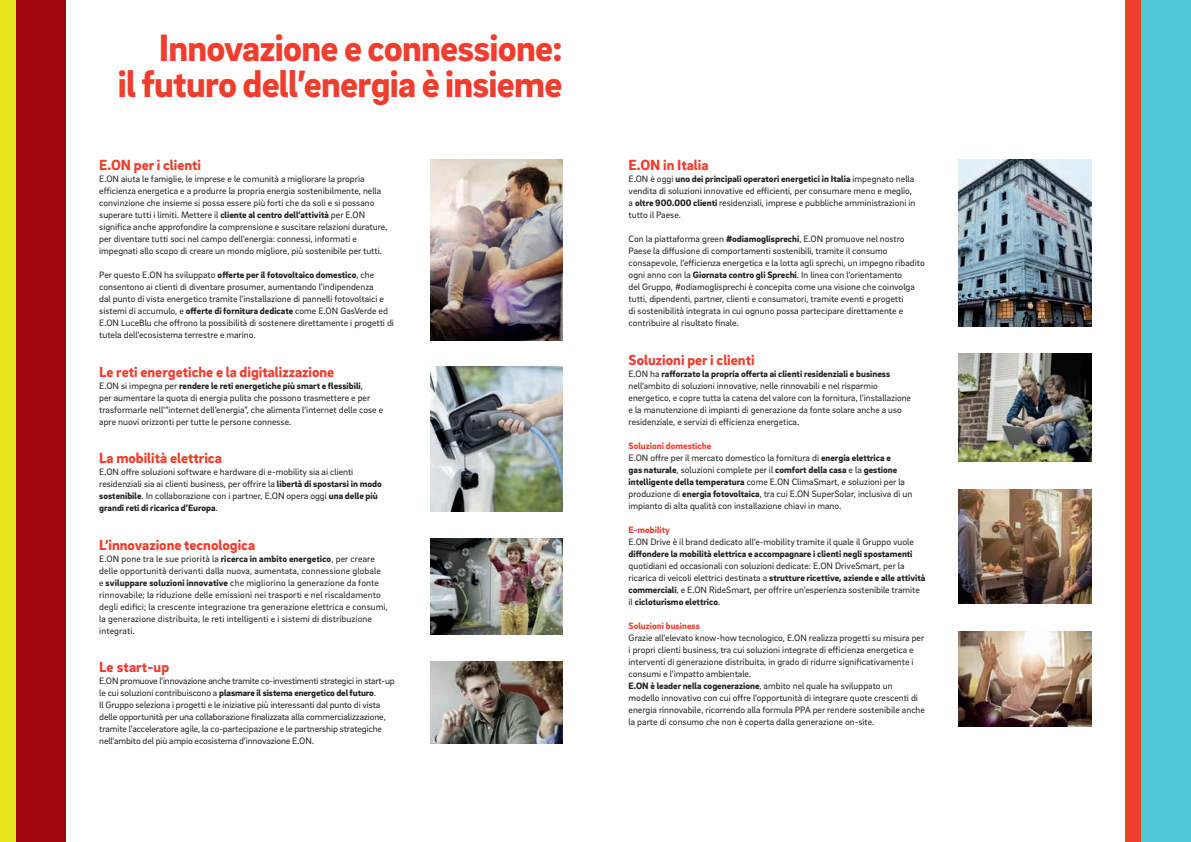
<style>
.page{position:relative;width:1191px;height:842px;background:#fff}
.page>*{position:absolute;margin:0;border:0;box-sizing:border-box;transform-origin:0 0}
.t1{font:900 39px/36px "Brix Sans";letter-spacing:-.02em;color:#ef3e2e;text-align:right}
.t2{font:900 15px "Brix Sans";color:#ef3e2e}
.t3{font:9.5px/12px "Brix Sans";color:#231f20}
.t4{font:900 9.5px "Brix Sans";color:#231f20}
.t5{font:900 9.5px "Brix Sans";color:#ef3e2e}
.s1{font-weight:900}
.s2{font-weight:900;color:#ef3e2e}
</style>
<div class="page">
<div style="left:0;top:0;width:16px;height:842px;background:#e2e318"></div>
<div style="left:16px;top:0;width:50px;height:842px;background:#9d070d"></div>
<img style="left:958px;top:353px;width:133px;height:109px">
<img style="left:958px;top:631px;width:133px;height:95px">
<div style="left:1124px;top:0;width:17px;height:842px;background:#ef3e2e"></div>
<div style="left:1141px;top:0;width:50px;height:842px;background:#51c6d8"></div>
<img style="left:958px;top:489px;width:133px;height:115px">
<img style="left:958px;top:160px;width:133px;height:166px">
<img style="left:430px;top:539px;width:132px;height:95px">
<img style="left:430px;top:661px;width:132px;height:83px">
<img style="left:430px;top:366px;width:132px;height:145px">
<img style="left:430px;top:160px;width:132px;height:180px">
<h1 class="t1" style="left:118px;top:28px;width:446px">Innovazione e connessione:<br>il futuro dell’energia è insieme</h1>
<h2 class="t2" style="left:99px;top:155px;width:103px">E.ON per i clienti</h2>
<p class="t3" style="left:99px;top:173px;width:290px">E.ON aiuta le famiglie, le imprese e le comunità a migliorare la propria efficienza energetica e a produrre la propria energia sostenibilmente, nella convinzione che insieme si possa essere più forti che da soli e si possano superare tutti i limiti. Mettere il <span class="s1">cliente al centro dell’attività</span> per E.ON significa anche approfondire la comprensione e suscitare relazioni durature, per diventare tutti soci nel campo dell‘energia: connessi, informati e impegnati allo scopo di creare un mondo migliore, più sostenibile per tutti.</p>
<p class="t3" style="left:99px;top:269px;width:296px">Per questo E.ON ha sviluppato <span class="s1">offerte per il fotovoltaico domestico</span>, che consentono ai clienti di diventare prosumer, aumentando l’indipendenza<br>dal punto di vista energetico tramite l’installazione di pannelli fotovoltaici e sistemi di accumulo, e <span class="s1">offerte di fornitura dedicate</span> come E.ON GasVerde ed E.ON LuceBlu che offrono la possibilità di sostenere direttamente i progetti di tutela dell’ecosistema terrestre e marino.</p>
<h2 class="t2" style="left:99px;top:362px;width:237px">Le reti energetiche e la digitalizzazione</h2>
<p class="t3" style="left:99px;top:379px;width:285px">E.ON si impegna per <span class="s1">rendere le reti energetiche più smart e flessibili</span>,<br>per aumentare la quota di energia pulita che possono trasmettere e per trasformarle nell’“internet dell’energia”, che alimenta l‘internet delle cose e apre nuovi orizzonti per tutte le persone connesse.</p>
<h2 class="t2" style="left:99px;top:448px;width:124px">La mobilità elettrica</h2>
<p class="t3" style="left:99px;top:466px;width:284px">E.ON offre soluzioni software e hardware di e-mobility sia ai clienti residenziali sia ai clienti business, per offrire la <span class="s1">libertà di spostarsi in modo sostenibile</span>. In collaborazione con i partner, E.ON opera oggi <span class="s1">una delle più grandi reti di ricarica d’Europa</span>.</p>
<h2 class="t2" style="left:99px;top:535px;width:157px">L’innovazione tecnologica</h2>
<p class="t3" style="left:99px;top:552px;width:290px">E.ON pone tra le sue priorità la <span class="s1">ricerca in ambito energetico</span>, per creare delle opportunità derivanti dalla nuova, aumentata, connessione globale<br>e <span class="s1">sviluppare soluzioni innovative</span> che migliorino la generazione da fonte rinnovabile; la riduzione delle emissioni nei trasporti e nel riscaldamento degli edifici; la crescente integrazione tra generazione elettrica e consumi, la generazione distribuita, le reti intelligenti e i sistemi di distribuzione integrati.</p>
<h2 class="t2" style="left:99px;top:657px;width:72px">Le start-up</h2>
<p class="t3" style="left:99px;top:674px;width:297px">E.ON promuove l’innovazione anche tramite co-investimenti strategici in start-up le cui soluzioni contribuiscono a <span class="s1">plasmare il sistema energetico del futuro</span>.<br>Il Gruppo seleziona i progetti e le iniziative più interessanti dal punto di vista delle opportunità per una collaborazione finalizzata alla commercializzazione, tramite l’acceleratore agile, la co-partecipazione e le partnership strategiche nell’ambito del più ampio ecosistema d’innovazione E.ON.</p>
<h2 class="t2" style="left:628px;top:155px;width:81px">E.ON in Italia</h2>
<p class="t3" style="left:628px;top:173px;width:288px">E.ON è oggi <span class="s1">uno dei principali operatori energetici in Italia</span> impegnato nella vendita di soluzioni innovative ed efficienti, per consumare meno e meglio, a <span class="s1">oltre 900.000 clienti</span> residenziali, imprese e pubbliche amministrazioni in tutto il Paese.</p>
<p class="t3" style="left:628px;top:233px;width:298px">Con la piattaforma green <span class="s1">#odiamoglisprechi</span>, E.ON promuove nel nostro Paese la diffusione di comportamenti sostenibili, tramite il consumo consapevole, l’efficienza energetica e la lotta agli sprechi, un impegno ribadito ogni anno con la <span class="s1">Giornata contro gli Sprechi</span>. In linea con l’orientamento<br>del Gruppo, #odiamoglisprechi è concepita come una visione che coinvolga tutti, dipendenti, partner, clienti e consumatori, tramite eventi e progetti<br>di sostenibilità integrata in cui ognuno possa partecipare direttamente e contribuire al risultato finale.</p>
<h2 class="t2" style="left:628px;top:350px;width:128px">Soluzioni per i clienti</h2>
<p class="t3" style="left:628px;top:367px;width:284px">E.ON ha <span class="s1">rafforzato la propria offerta ai clienti residenziali e business </span>nell’ambito di soluzioni innovative, nelle rinnovabili e nel risparmio energetico, e copre tutta la catena del valore con la fornitura, l’installazione e la manutenzione di impianti di generazione da fonte solare anche a uso residenziale, e servizi di efficienza energetica.</p>
<p class="t3" style="left:628px;top:439px;width:285px"><span class="s2">Soluzioni domestiche<br></span>E.ON offre per il mercato domestico la fornitura di <span class="s1">energia elettrica e<br>gas naturale</span>, soluzioni complete per il <span class="s1">comfort della casa</span> e la <span class="s1">gestione intelligente della temperatura</span> come E.ON ClimaSmart, e soluzioni per la produzione di <span class="s1">energia fotovoltaica</span>, tra cui E.ON SuperSolar, inclusiva di un impianto di alta qualità con installazione chiavi in mano.</p>
<p class="t5" style="left:628px;top:523px;width:43px">E-mobility</p>
<p class="t3" style="left:628px;top:535px;width:287px">E.ON Drive è il brand dedicato all’e-mobility tramite il quale il Gruppo vuole</p>
<p class="t4" style="left:628px;top:547px;width:285px">diffondere la mobilità elettrica e accompagnare i clienti negli spostamenti</p>
<p class="t3" style="left:628px;top:559px;width:298px">quotidiani ed occasionali con soluzioni dedicate: E.ON DriveSmart, per la ricarica di veicoli elettrici destinata a <span class="s1">strutture ricettive, aziende e alle attività commerciali</span>, e E.ON RideSmart, per offrire un’esperienza sostenibile tramite il <span class="s1">cicloturismo elettrico</span>.</p>
<p class="t5" style="left:628px;top:619px;width:73px">Soluzioni business</p>
<p class="t3" style="left:628px;top:631px;width:298px">Grazie all’elevato know-how tecnologico, E.ON realizza progetti su misura per i propri clienti business, tra cui soluzioni integrate di efficienza energetica e interventi di generazione distribuita, in grado di ridurre significativamente i consumi e l’impatto ambientale.<br><span class="s1">E.ON è leader nella cogenerazione</span>, ambito nel quale ha sviluppato un modello innovativo con cui offre l’opportunità di integrare quote crescenti di energia rinnovabile, ricorrendo alla formula PPA per rendere sostenibile anche la parte di consumo che non è coperta dalla generazione on-site.</p>
</div>
